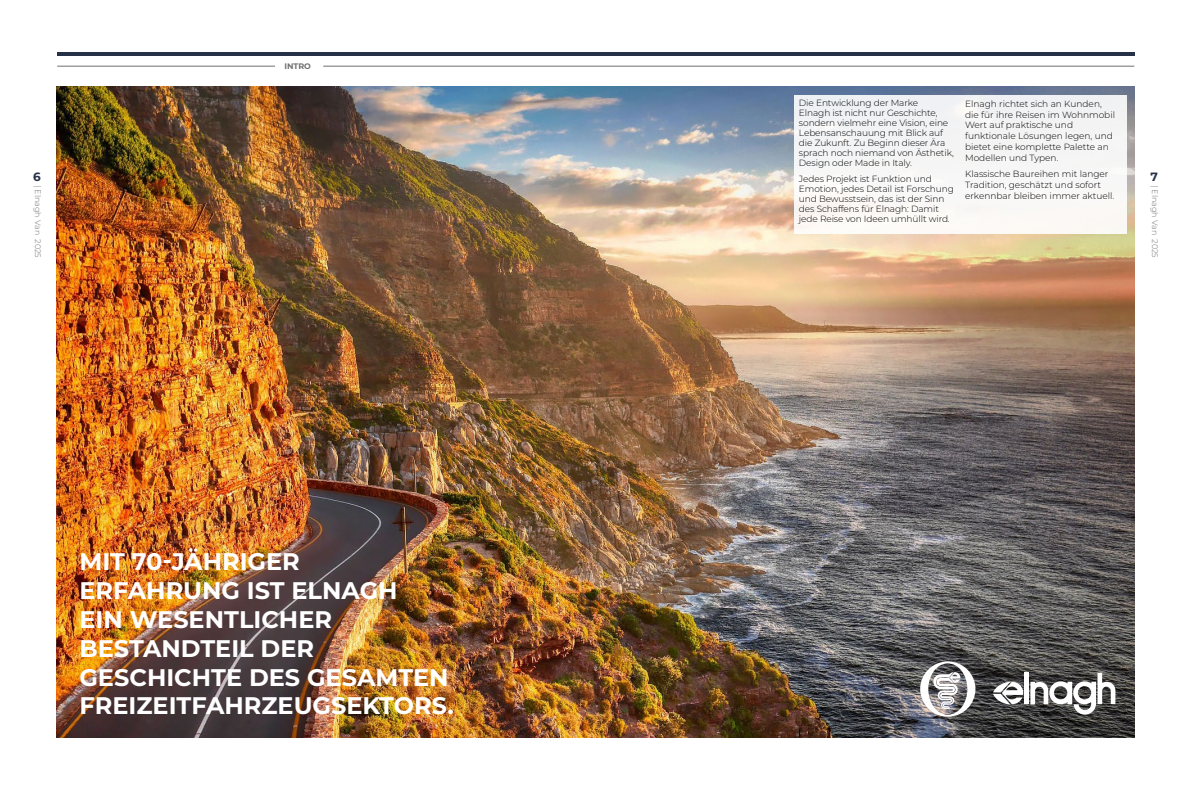
<style>
.page{position:relative;width:1191px;height:794px;background:#fff}
.page>*{position:absolute;margin:0;border:0;box-sizing:border-box;transform-origin:0 0}
.t1{font:700 24px/28.8px "Montserrat";color:#fff}
.t2{font:700 12px "Montserrat";color:#263048}
.t3{font:300 9px/10px "Montserrat";letter-spacing:-.01em;color:#000}
.t4{font:300 8px "Montserrat";color:#706f6f}
.t5{font:700 8px "Montserrat";color:#706f6f}
</style>
<div class="page">
<img style="left:57px;top:87px;width:1077px;height:650px">
<div style="left:794px;top:95px;width:332px;height:139px;background:#f7f6f5"></div>
<svg style="left:920px;top:661px;width:55px;height:55px"></svg>
<div style="left:1024px;top:672px;width:5px;height:32px;background:#fff"></div>
<svg style="left:993px;top:681px;width:30px;height:23px"></svg>
<svg style="left:1030px;top:673px;width:85px;height:41px"></svg>
<hr style="left:323px;top:66px;width:811px;height:1px;background:#706f6f">
<hr style="left:57px;top:66px;width:218px;height:1px;background:#706f6f">
<hr style="left:57px;top:52px;width:1077px;height:4px;background:#263048">
<p class="t5" style="left:284px;top:61px;width:28px">INTRO</p>
<p class="t3" style="left:799px;top:98px;width:156px">Die Entwicklung der Marke<br>Elnagh ist nicht nur Geschichte, sondern vielmehr eine Vision, eine<br>Lebensanschauung mit Blick auf die Zukunft. Zu Beginn dieser Ära sprach noch niemand von Ästhetik,<br>Design oder Made in Italy.</p>
<p class="t3" style="left:799px;top:173px;width:156px">Jedes Projekt ist Funktion und Emotion, jedes Detail ist Forschung und Bewusstsein, das ist der Sinn des Schaffens für Elnagh: Damit jede Reise von Ideen umhüllt wird.</p>
<p class="t3" style="left:965px;top:98px;width:151px;line-height:10.8px">Elnagh richtet sich an Kunden, die für ihre Reisen im Wohnmobil<br>Wert auf praktische und funktionale Lösungen legen, und bietet eine komplette Palette an<br>Modellen und Typen.</p>
<p class="t3" style="left:965px;top:168px;width:151px;line-height:10.8px">Klassische Baureihen mit langer<br>Tradition, geschätzt und sofort erkennbar bleiben immer aktuell.</p>
<h2 class="t2" style="left:33px;top:168px;width:9px">6</h2>
<h2 class="t2" style="left:1150px;top:168px;width:9px">7</h2>
<p class="t4" style="left:43px;top:185px;width:74px;rotate:90deg">| Elnagh Van 2025</p>
<p class="t4" style="left:1160px;top:185px;width:74px;rotate:90deg">| Elnagh Van 2025</p>
<h1 class="t1" style="left:79px;top:546px;width:376px">MIT 70-JÄHRIGER<br>ERFAHRUNG IST ELNAGH<br>EIN WESENTLICHER<br>BESTANDTEIL DER<br>GESCHICHTE DES GESAMTEN<br>FREIZEITFAHRZEUGSEKTORS.</h1>
</div>
